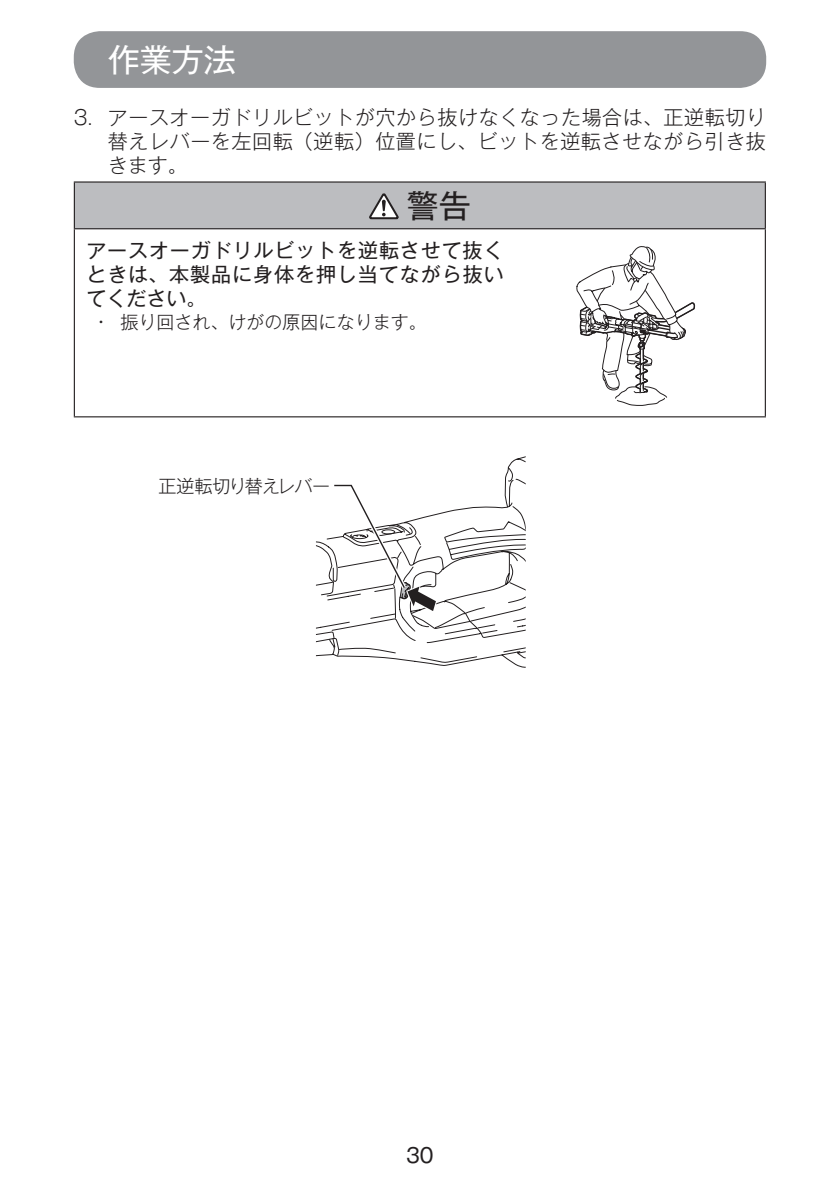
<style>
.page{position:relative;width:840px;height:1191px;background:#fff}
.page>*{position:absolute;margin:0;border:0;box-sizing:border-box;transform-origin:0 0}
.t1{font:32px "Gothic MB101 Pro";color:#fff}
.t2{font:32px "Gothic MB101 Pro";color:#231f20}
.t3{font:300 20px/24px "Gothic MB101 Pro";letter-spacing:.03em;color:#231f20;text-align:justify}
.t4{font:20px/24px "Gothic MB101 Pro";letter-spacing:.045em;color:#231f20;text-align:justify}
.t5{font:300 18px "Gothic MB101 Pro";color:#231f20}
.t6{font:18px "Gothic MB101 Pro Light 90 msp RKSJ H";letter-spacing:-.035em;color:#231f20}
</style>
<div class="page">
<div style="left:74px;top:31px;width:691px;height:57px;background:#939598;border-radius:26px"></div>
<div style="left:74px;top:182px;width:690px;height:47px;background:#bcbdc0"></div>
<hr style="left:74px;top:229px;width:1px;height:187px;background:#231f20">
<hr style="left:764px;top:229px;width:1px;height:187px;background:#231f20">
<hr style="left:74px;top:181px;width:691px;height:2px;background:#231f20">
<hr style="left:74px;top:183px;width:1px;height:45px;background:#231f20">
<hr style="left:764px;top:183px;width:1px;height:45px;background:#231f20">
<hr style="left:74px;top:228px;width:691px;height:1px;background:#231f20">
<hr style="left:74px;top:416px;width:691px;height:1px;background:#231f20">
<svg style="left:369px;top:193px;width:29px;height:26px"></svg>
<svg style="left:316px;top:456px;width:209px;height:212px"></svg>
<svg style="left:316px;top:479px;width:209px;height:177px"></svg>
<svg style="left:576px;top:246px;width:119px;height:160px"></svg>
<h1 class="t1" style="left:108px;top:33px;width:129px">作業方法</h1>
<p class="t3" style="left:108px;top:103px;width:659px;text-indent:-34px">3. アースオーガドリルビットが穴から抜けなくなった場合は、正逆転切り替えレバーを左回転（逆転）位置にし、ビットを逆転させながら引き抜きます。</p>
<h1 class="t2" style="left:406px;top:179px;width:65px">警告</h1>
<p class="t4" style="left:86px;top:236px;width:418px">アースオーガドリルビットを逆転させて抜くときは、本製品に身体を押し当てながら抜いてください。</p>
<p class="t5" style="left:98px;top:307px;width:330px">• 振り回され、けがの原因になります。</p>
<p class="t6" style="left:158px;top:471px;width:173px">正逆転切り替えレバー</p>
<p class="t4" style="left:406px;top:1140px;width:29px">30</p>
</div>
